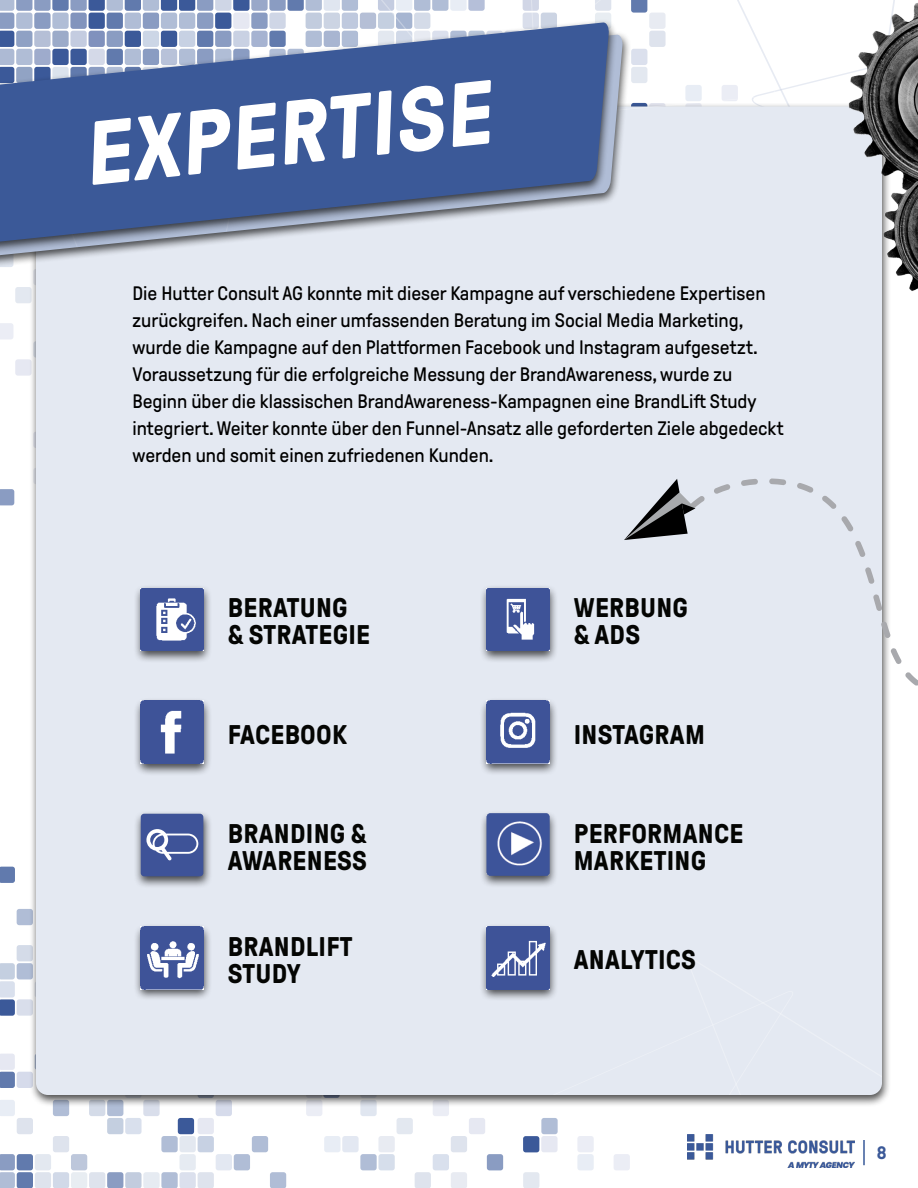
<style>
.page{position:relative;width:918px;height:1188px;background:#fff}
.page>*{position:absolute;margin:0;border:0;box-sizing:border-box;transform-origin:0 0}
.t1{font:700 90px "GT Pressura";color:#fff}
.t2{font:700 27px "GT Pressura";letter-spacing:.01em;color:#040503}
.t3{font:19.5px/27px "GT Pressura";color:#000}
.t4{font:700 18px "GT Pressura";color:#3b5998}
</style>
<div class="page">
<svg style="left:0;top:0;width:340px;height:19px"></svg>
<svg style="left:0;top:323px;width:13px;height:16px"></svg>
<div style="left:15px;top:359px;width:17px;height:17px;background:#e6e8f2;border-radius:3px"></div>
<div style="left:15px;top:287px;width:17px;height:16px;background:#e3e8f0;border-radius:3px"></div>
<svg style="left:0;top:489px;width:14px;height:16px"></svg>
<div style="left:433px;top:1100px;width:16px;height:16px;background:#ebedf5;border-radius:3px"></div>
<div style="left:360px;top:1100px;width:17px;height:16px;background:#e0e6f0;border-radius:3px"></div>
<div style="left:306px;top:1100px;width:16px;height:16px;background:#ebedf5;border-radius:3px"></div>
<div style="left:216px;top:1100px;width:16px;height:16px;background:#d6dbeb;border-radius:3px"></div>
<div style="left:143px;top:1100px;width:17px;height:16px;background:#d9deeb;border-radius:3px"></div>
<div style="left:107px;top:1100px;width:16px;height:16px;background:#b0bdd6;border-radius:3px"></div>
<div style="left:89px;top:1100px;width:16px;height:16px;background:#d4dbe8;border-radius:3px"></div>
<div style="left:53px;top:1100px;width:16px;height:16px;background:#b0bdd6;border-radius:3px"></div>
<svg style="left:0;top:1100px;width:15px;height:16px"></svg>
<div style="left:469px;top:1118px;width:16px;height:16px;background:#e6e8f2;border-radius:3px"></div>
<div style="left:397px;top:1118px;width:16px;height:16px;background:#e3e8f0;border-radius:3px"></div>
<div style="left:198px;top:1118px;width:16px;height:16px;background:#e6e8f2;border-radius:3px"></div>
<div style="left:125px;top:1118px;width:17px;height:16px;background:#d9e0ed;border-radius:3px"></div>
<div style="left:107px;top:1118px;width:16px;height:16px;background:#c4cfe0;border-radius:3px"></div>
<div style="left:17px;top:1118px;width:16px;height:16px;background:#dee3ed;border-radius:3px"></div>
<div style="left:577px;top:1136px;width:17px;height:16px;background:#ebedf5;border-radius:3px"></div>
<div style="left:541px;top:1136px;width:17px;height:16px;background:#e6e8f2;border-radius:3px"></div>
<div style="left:451px;top:1136px;width:16px;height:16px;background:#dee3ed;border-radius:3px"></div>
<div style="left:378px;top:1136px;width:17px;height:16px;background:#e8ebf2;border-radius:3px"></div>
<div style="left:342px;top:1136px;width:17px;height:16px;background:#e3e8f2;border-radius:3px"></div>
<div style="left:324px;top:1136px;width:16px;height:16px;background:#e8edf5;border-radius:3px"></div>
<div style="left:252px;top:1136px;width:16px;height:16px;background:#b0bdd6;border-radius:3px"></div>
<div style="left:198px;top:1136px;width:16px;height:16px;background:#c7d1e3;border-radius:3px"></div>
<div style="left:180px;top:1136px;width:16px;height:16px;background:#e3e8f0;border-radius:3px"></div>
<div style="left:161px;top:1136px;width:17px;height:16px;background:#b0bdd6;border-radius:3px"></div>
<div style="left:53px;top:1136px;width:16px;height:16px;background:#dee3ed;border-radius:3px"></div>
<div style="left:614px;top:1154px;width:16px;height:16px;background:#ebedf5;border-radius:3px"></div>
<div style="left:577px;top:1154px;width:17px;height:16px;background:#e8edf5;border-radius:3px"></div>
<div style="left:433px;top:1154px;width:16px;height:16px;background:#d9e0ed;border-radius:3px"></div>
<div style="left:378px;top:1154px;width:17px;height:16px;background:#d6deeb;border-radius:3px"></div>
<div style="left:360px;top:1154px;width:17px;height:16px;background:#b0bdd6;border-radius:3px"></div>
<div style="left:234px;top:1154px;width:16px;height:16px;background:#b0bdd6;border-radius:3px"></div>
<div style="left:216px;top:1154px;width:16px;height:16px;background:#e3e8f2;border-radius:3px"></div>
<div style="left:180px;top:1154px;width:16px;height:16px;background:#e6ebf2;border-radius:3px"></div>
<div style="left:71px;top:1154px;width:16px;height:16px;background:#bdc7db;border-radius:3px"></div>
<div style="left:35px;top:1154px;width:16px;height:16px;background:#e3e8f0;border-radius:3px"></div>
<div style="left:17px;top:1154px;width:16px;height:16px;background:#617aad;border-radius:3px"></div>
<div style="left:523px;top:1172px;width:16px;height:16px;background:#e3e8f0;border-radius:3px"></div>
<div style="left:451px;top:1172px;width:16px;height:16px;background:#e8ebf2;border-radius:3px"></div>
<div style="left:415px;top:1172px;width:16px;height:16px;background:#dee3ed;border-radius:3px"></div>
<div style="left:270px;top:1172px;width:16px;height:16px;background:#b0bdd6;border-radius:3px"></div>
<div style="left:198px;top:1172px;width:16px;height:16px;background:#dee3ed;border-radius:3px"></div>
<div style="left:180px;top:1172px;width:16px;height:16px;background:#dbe0ed;border-radius:3px"></div>
<div style="left:161px;top:1172px;width:17px;height:16px;background:#b0bdd6;border-radius:3px"></div>
<div style="left:143px;top:1172px;width:17px;height:16px;background:#e6ebf2;border-radius:3px"></div>
<div style="left:125px;top:1172px;width:17px;height:16px;background:#c2ccde;border-radius:3px"></div>
<div style="left:107px;top:1172px;width:16px;height:16px;background:#8a9cc2;border-radius:3px"></div>
<div style="left:89px;top:1172px;width:16px;height:16px;background:#dee3ed;border-radius:3px"></div>
<div style="left:71px;top:1172px;width:16px;height:16px;background:#e8edf2;border-radius:3px"></div>
<div style="left:53px;top:1172px;width:16px;height:16px;background:#d1d9e8;border-radius:3px"></div>
<div style="left:35px;top:1172px;width:16px;height:16px;background:#dee3ed;border-radius:3px"></div>
<div style="left:17px;top:1172px;width:16px;height:16px;background:#617aad;border-radius:3px"></div>
<svg style="left:0;top:1154px;width:15px;height:34px"></svg>
<div style="left:17px;top:1072px;width:16px;height:16px;background:#d6dbeb;border-radius:3px"></div>
<div style="left:17px;top:999px;width:16px;height:17px;background:#d9deeb;border-radius:3px"></div>
<div style="left:17px;top:963px;width:16px;height:16px;background:#b0bdd6;border-radius:3px"></div>
<div style="left:17px;top:945px;width:16px;height:16px;background:#d4dbe8;border-radius:3px"></div>
<div style="left:17px;top:909px;width:16px;height:16px;background:#b0bdd6;border-radius:3px"></div>
<svg style="left:0;top:1054px;width:15px;height:34px"></svg>
<svg style="left:0;top:963px;width:15px;height:53px"></svg>
<div style="left:178px;top:1118px;width:16px;height:16px;background:#3b5999;border-radius:3px"></div>
<div style="left:487px;top:1154px;width:16px;height:16px;background:#8a9cc2;border-radius:3px"></div>
<svg style="left:0;top:867px;width:15px;height:16px"></svg>
<div style="left:541px;top:1118px;width:17px;height:16px;background:#b0bdd6;border-radius:3px"></div>
<div style="left:523px;top:1136px;width:16px;height:16px;background:#3b5999;border-radius:3px"></div>
<div style="left:29px;top:103px;width:862px;height:1005px;background:#000;opacity:.7"></div>
<div style="left:36px;top:106px;width:846px;height:989px;background:#e4e9f2;border-radius:12px"></div>
<svg style="left:609px;top:0;width:193px;height:107px"></svg>
<svg style="left:341px;top:0;width:268px;height:19px"></svg>
<div style="left:0;top:31px;width:631px;height:237px;background:#000;opacity:.7"></div>
<div style="left:0;top:19px;width:617px;height:237px;background:#000;opacity:.7"></div>
<svg style="left:0;top:22px;width:613px;height:222px;background:#6077a8"></svg>
<div style="left:134px;top:584px;width:78px;height:79px;background:#000;opacity:.7"></div>
<img style="left:141px;top:588px;width:62px;height:63px">
<div style="left:479px;top:584px;width:79px;height:79px;background:#000;opacity:.7"></div>
<img style="left:487px;top:588px;width:62px;height:63px">
<div style="left:134px;top:697px;width:78px;height:79px;background:#000;opacity:.7"></div>
<img style="left:141px;top:701px;width:62px;height:62px">
<div style="left:479px;top:697px;width:79px;height:78px;background:#000;opacity:.7"></div>
<img style="left:487px;top:701px;width:62px;height:62px">
<div style="left:134px;top:810px;width:78px;height:79px;background:#000;opacity:.7"></div>
<div style="left:141px;top:814px;width:62px;height:62px;background:#3e5398;border-radius:3px"></div>
<svg style="left:146px;top:829px;width:52px;height:31px"></svg>
<div style="left:480px;top:810px;width:78px;height:78px;background:#000;opacity:.7"></div>
<img style="left:487px;top:814px;width:62px;height:62px">
<div style="left:134px;top:923px;width:78px;height:78px;background:#000;opacity:.7"></div>
<img style="left:141px;top:927px;width:62px;height:62px">
<div style="left:479px;top:923px;width:79px;height:79px;background:#000;opacity:.7"></div>
<img style="left:487px;top:927px;width:62px;height:62px">
<svg style="left:695px;top:478px;width:223px;height:216px"></svg>
<svg style="left:624px;top:479px;width:71px;height:61px"></svg>
<img style="left:882px;top:231px;width:36px;height:104px">
<img style="left:814px;top:0;width:104px;height:231px">
<hr style="left:863px;top:1140px;width:2px;height:25px;background:#395a99">
<img style="left:687px;top:1134px;width:168px;height:34px">
<p class="t1" style="left:78px;top:106px;width:410px;rotate:-6deg">EXPERTISE</p>
<p class="t3" style="left:132px;top:280px;width:653px">Die Hutter Consult AG konnte mit dieser Kampagne auf verschiedene Expertisen zurückgreifen. Nach einer umfassenden Beratung im Social Media Marketing, wurde die Kampagne auf den Plattformen Facebook und Instagram aufgesetzt.<br>Voraussetzung für die erfolgreiche Messung der BrandAwareness, wurde zu Beginn über die klassischen BrandAwareness-Kampagnen eine BrandLift Study integriert. Weiter konnte über den Funnel-Ansatz alle geforderten Ziele abgedeckt werden und somit einen zufriedenen Kunden.</p>
<p class="t2" style="left:228px;top:594px;width:121px">BERATUNG</p>
<p class="t2" style="left:228px;top:621px;width:144px">&amp; STRATEGIE</p>
<p class="t2" style="left:574px;top:594px;width:116px">WERBUNG</p>
<p class="t2" style="left:574px;top:621px;width:68px">&amp; ADS</p>
<p class="t2" style="left:228px;top:720px;width:121px">FACEBOOK</p>
<p class="t2" style="left:574px;top:720px;width:133px">INSTAGRAM</p>
<p class="t2" style="left:228px;top:819px;width:140px">BRANDING &amp;</p>
<p class="t2" style="left:228px;top:846px;width:141px">AWARENESS</p>
<p class="t2" style="left:228px;top:932px;width:126px">BRANDLIFT</p>
<p class="t2" style="left:228px;top:959px;width:74px">STUDY</p>
<p class="t2" style="left:574px;top:819px;width:171px">PERFORMANCE</p>
<p class="t2" style="left:574px;top:846px;width:134px">MARKETING</p>
<p class="t2" style="left:574px;top:946px;width:124px">ANALYTICS</p>
<p class="t4" style="left:877px;top:1143px;width:11px">8</p>
</div>
